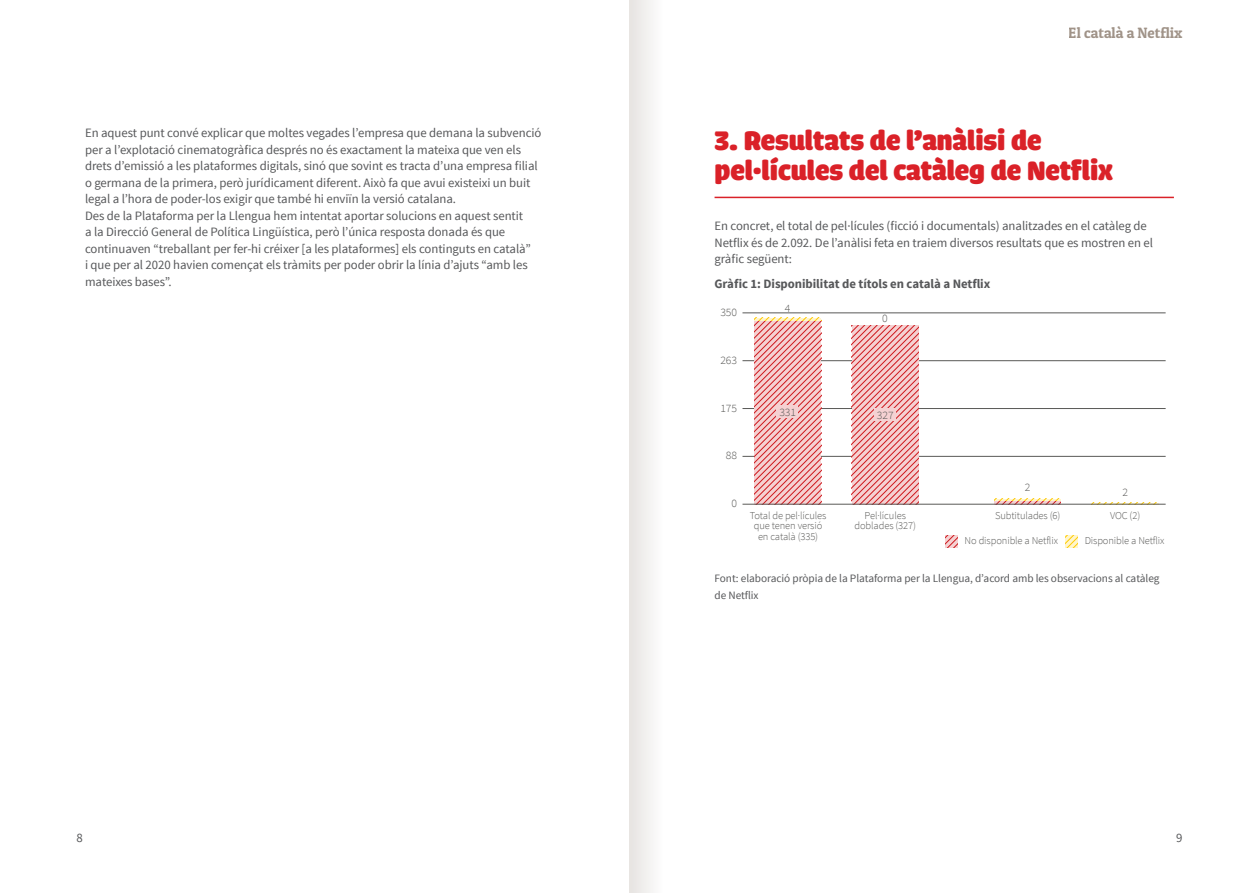
<style>
.page{position:relative;width:1259px;height:893px;background:#fff}
.page>*{position:absolute;margin:0;border:0;box-sizing:border-box;transform-origin:0 0}
.Text{font:900 28.5px/30px "Cadena";letter-spacing:-.005em;color:#da2128}
.t1{font:15px "Patua One";letter-spacing:-.005em;color:#a09388}
.Text-2{font:12.75px/16.5px "Source Sans Pro";letter-spacing:-.005em;color:#57585a}
.Text-3{font:700 12.75px "Source Sans Pro";letter-spacing:-.005em;color:#57585a}
.Text-4{font:11.25px/16.5px "Source Sans Pro";letter-spacing:-.005em;color:#57585a}
.t2{font:300 11.25px "Source Sans Pro";color:#595957;scale:1.04 1}
.t3{font:300 10.5px/10.5px "Source Sans Pro";letter-spacing:-.01em;color:#595957;text-align:center}
</style>
<div class="page">
<hr style="left:742px;top:456px;width:423px;height:1px;background:#595957">
<hr style="left:742px;top:408px;width:423px;height:1px;background:#595957">
<hr style="left:742px;top:360px;width:423px;height:1px;background:#595957">
<hr style="left:742px;top:313px;width:423px;height:1px;background:#595957">
<svg style="left:754px;top:318px;width:67px;height:186px;background:#eca8a9"></svg>
<svg style="left:994px;top:499px;width:67px;height:5px"></svg>
<svg style="left:1092px;top:503px;width:66px;height:1px"></svg>
<svg style="left:852px;top:325px;width:66px;height:179px;background:#eba6a8"></svg>
<div style="left:874px;top:409px;width:21px;height:12px;background:#f5d1d2"></div>
<svg style="left:946px;top:535px;width:12px;height:12px"></svg>
<svg style="left:1066px;top:535px;width:12px;height:12px"></svg>
<hr style="left:742px;top:504px;width:423px;height:1px;background:#595957">
<hr style="left:714px;top:197px;width:460px;height:1px;background:#da2128">
<div style="left:629px;top:0;width:67px;height:893px;background:linear-gradient(to right,#ece9e7,#fff)"></div>
<p class="Text-2" style="left:85px;top:125px;width:458px">En aquest punt convé explicar que moltes vegades l’empresa que demana la subvenció per a l’explotació cinematogràfica després no és exactament la mateixa que ven els drets d’emissió a les plataformes digitals, sinó que sovint es tracta d’una empresa filial o germana de la primera, però jurídicament diferent. Això fa que avui existeixi un buit legal a l’hora de poder-los exigir que també hi enviïn la versió catalana.<br>Des de la Plataforma per la Llengua hem intentat aportar solucions en aquest sentit<br>a la Direcció General de Política Lingüística, però l’única resposta donada és que continuaven “treballant per fer-hi créixer [a les plataformes] els continguts en català”<br>i que per al 2020 havien començat els tràmits per poder obrir la línia d’ajuts “amb les mateixes bases”.</p>
<p class="t1" style="left:1068px;top:23px;width:115px">El català a Netflix</p>
<p class="Text" style="left:714px;top:126px;width:400px">3. Resultats de l’anàlisi de pel·lícules del catàleg de Netflix</p>
<p class="Text-2" style="left:714px;top:218px;width:440px">En concret, el total de pel·lícules (ficció i documentals) analitzades en el catàleg de<br>Netflix és de 2.092. De l’anàlisi feta en traiem diversos resultats que es mostren en el gràfic següent:</p>
<p class="Text-3" style="left:714px;top:276px;width:277px">Gràfic 1: Disponibilitat de títols en català a Netflix</p>
<p class="t2" style="left:720px;top:305px;width:18px">350</p>
<p class="t2" style="left:720px;top:353px;width:18px">263</p>
<p class="t2" style="left:785px;top:301px;width:7px">4</p>
<p class="t2" style="left:882px;top:312px;width:7px">0</p>
<p class="t2" style="left:720px;top:401px;width:18px">175</p>
<p class="t2" style="left:779px;top:405px;width:18px">331</p>
<p class="t2" style="left:877px;top:408px;width:18px">327</p>
<p class="t2" style="left:726px;top:449px;width:12px">88</p>
<p class="t2" style="left:731px;top:497px;width:7px">0</p>
<p class="t2" style="left:1025px;top:481px;width:7px">2</p>
<p class="t2" style="left:1122px;top:486px;width:7px">2</p>
<p class="t3" style="left:749px;top:510px;width:78px">Total de pel·lícules que tenen versió en català (335)</p>
<p class="t3" style="left:854px;top:510px;width:63px">Pel·lícules doblades (327)</p>
<p class="t3" style="left:995px;top:510px;width:67px">Subtitulades (6)</p>
<p class="t3" style="left:1110px;top:510px;width:32px">VOC (2)</p>
<p class="t3" style="left:964px;top:535px;width:95px">No disponible a Netflix</p>
<p class="t3" style="left:1084px;top:535px;width:81px">Disponible a Netflix</p>
<p class="Text-4" style="left:714px;top:570px;width:446px">Font: elaboració pròpia de la Plataforma per la Llengua, d’acord amb les observacions al catàleg de Netflix</p>
<p class="Text-2" style="left:77px;top:830px;width:8px">8</p>
<p class="Text-2" style="left:1176px;top:830px;width:8px">9</p>
</div>
